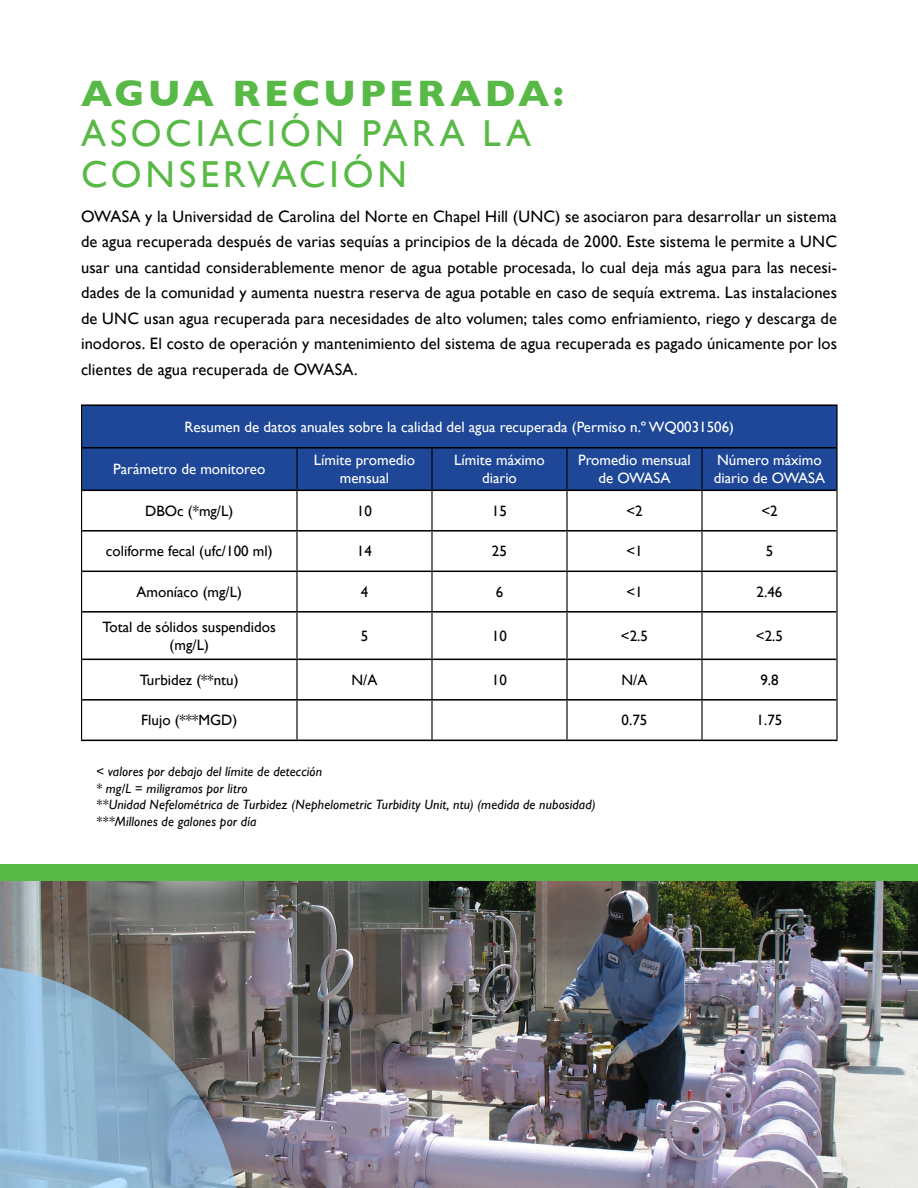
<style>
.page{position:relative;width:918px;height:1188px;background:#fff}
.page>*{position:absolute;margin:0;border:0;box-sizing:border-box;transform-origin:0 0}
.t1{font:37.5px/40.5px "Gill Sans";letter-spacing:.1em;color:#58b947}
.t2{font:700 37.5px "Gill Sans";letter-spacing:.095em;color:#58b947}
.t3{font:16.5px/25.5px "Gill Sans";letter-spacing:.005em;color:#000;text-align:justify}
.t4{font:15px/18px "Gill Sans";color:#fff;text-align:center}
.t5{font:15px/18px "Gill Sans";color:#000;text-align:center}
.t6{font:italic 13.5px/16.5px "Gill Sans";letter-spacing:.01em;color:#000}
</style>
<div class="page">
<div style="left:82px;top:406px;width:754px;height:84px;background:#1e4797"></div>
<hr style="left:81px;top:404px;width:216px;height:2px;background:#000">
<hr style="left:297px;top:404px;width:135px;height:2px;background:#000">
<hr style="left:432px;top:404px;width:135px;height:2px;background:#000">
<hr style="left:567px;top:404px;width:135px;height:2px;background:#000">
<hr style="left:702px;top:404px;width:136px;height:2px;background:#000">
<hr style="left:82px;top:447px;width:215px;height:2px;background:#000">
<hr style="left:297px;top:447px;width:135px;height:2px;background:#000">
<hr style="left:432px;top:447px;width:135px;height:2px;background:#000">
<hr style="left:567px;top:447px;width:135px;height:2px;background:#000">
<hr style="left:702px;top:447px;width:134px;height:2px;background:#000">
<hr style="left:82px;top:490px;width:215px;height:1px;background:#000">
<hr style="left:297px;top:490px;width:135px;height:1px;background:#000">
<hr style="left:432px;top:490px;width:135px;height:1px;background:#000">
<hr style="left:567px;top:490px;width:135px;height:1px;background:#000">
<hr style="left:702px;top:490px;width:134px;height:1px;background:#000">
<hr style="left:82px;top:530px;width:215px;height:2px;background:#000">
<hr style="left:297px;top:530px;width:135px;height:2px;background:#000">
<hr style="left:432px;top:530px;width:135px;height:2px;background:#000">
<hr style="left:567px;top:530px;width:135px;height:2px;background:#000">
<hr style="left:702px;top:530px;width:134px;height:2px;background:#000">
<hr style="left:82px;top:571px;width:215px;height:1px;background:#000">
<hr style="left:297px;top:571px;width:135px;height:1px;background:#000">
<hr style="left:432px;top:571px;width:135px;height:1px;background:#000">
<hr style="left:567px;top:571px;width:135px;height:1px;background:#000">
<hr style="left:702px;top:571px;width:134px;height:1px;background:#000">
<hr style="left:82px;top:611px;width:215px;height:2px;background:#000">
<hr style="left:297px;top:611px;width:135px;height:2px;background:#000">
<hr style="left:432px;top:611px;width:135px;height:2px;background:#000">
<hr style="left:567px;top:611px;width:135px;height:2px;background:#000">
<hr style="left:702px;top:611px;width:134px;height:2px;background:#000">
<hr style="left:82px;top:659px;width:215px;height:1px;background:#000">
<hr style="left:297px;top:659px;width:135px;height:1px;background:#000">
<hr style="left:432px;top:659px;width:135px;height:1px;background:#000">
<hr style="left:567px;top:659px;width:135px;height:1px;background:#000">
<hr style="left:702px;top:659px;width:134px;height:1px;background:#000">
<hr style="left:82px;top:699px;width:215px;height:2px;background:#000">
<hr style="left:297px;top:699px;width:135px;height:2px;background:#000">
<hr style="left:432px;top:699px;width:135px;height:2px;background:#000">
<hr style="left:567px;top:699px;width:135px;height:2px;background:#000">
<hr style="left:702px;top:699px;width:134px;height:2px;background:#000">
<hr style="left:81px;top:740px;width:216px;height:1px;background:#000">
<hr style="left:297px;top:740px;width:135px;height:1px;background:#000">
<hr style="left:432px;top:740px;width:135px;height:1px;background:#000">
<hr style="left:567px;top:740px;width:135px;height:1px;background:#000">
<hr style="left:702px;top:740px;width:136px;height:1px;background:#000">
<hr style="left:81px;top:406px;width:1px;height:42px;background:#000">
<hr style="left:836px;top:406px;width:2px;height:42px;background:#000">
<hr style="left:81px;top:448px;width:1px;height:42px;background:#000">
<hr style="left:296px;top:449px;width:2px;height:41px;background:#000">
<hr style="left:431px;top:449px;width:2px;height:41px;background:#000">
<hr style="left:566px;top:449px;width:2px;height:41px;background:#000">
<hr style="left:701px;top:449px;width:2px;height:41px;background:#000">
<hr style="left:836px;top:448px;width:2px;height:42px;background:#000">
<hr style="left:81px;top:490px;width:1px;height:41px;background:#000">
<hr style="left:296px;top:491px;width:2px;height:39px;background:#000">
<hr style="left:431px;top:491px;width:2px;height:39px;background:#000">
<hr style="left:566px;top:491px;width:2px;height:39px;background:#000">
<hr style="left:701px;top:491px;width:2px;height:39px;background:#000">
<hr style="left:836px;top:490px;width:2px;height:41px;background:#000">
<hr style="left:81px;top:531px;width:1px;height:40px;background:#000">
<hr style="left:296px;top:532px;width:2px;height:39px;background:#000">
<hr style="left:431px;top:532px;width:2px;height:39px;background:#000">
<hr style="left:566px;top:532px;width:2px;height:39px;background:#000">
<hr style="left:701px;top:532px;width:2px;height:39px;background:#000">
<hr style="left:836px;top:531px;width:2px;height:40px;background:#000">
<hr style="left:81px;top:571px;width:1px;height:41px;background:#000">
<hr style="left:296px;top:572px;width:2px;height:39px;background:#000">
<hr style="left:431px;top:572px;width:2px;height:39px;background:#000">
<hr style="left:566px;top:572px;width:2px;height:39px;background:#000">
<hr style="left:701px;top:572px;width:2px;height:39px;background:#000">
<hr style="left:836px;top:571px;width:2px;height:41px;background:#000">
<hr style="left:81px;top:612px;width:1px;height:47px;background:#000">
<hr style="left:296px;top:613px;width:2px;height:46px;background:#000">
<hr style="left:431px;top:613px;width:2px;height:46px;background:#000">
<hr style="left:566px;top:613px;width:2px;height:46px;background:#000">
<hr style="left:701px;top:613px;width:2px;height:46px;background:#000">
<hr style="left:836px;top:612px;width:2px;height:47px;background:#000">
<hr style="left:81px;top:659px;width:1px;height:41px;background:#000">
<hr style="left:296px;top:660px;width:2px;height:39px;background:#000">
<hr style="left:431px;top:660px;width:2px;height:39px;background:#000">
<hr style="left:566px;top:660px;width:2px;height:39px;background:#000">
<hr style="left:701px;top:660px;width:2px;height:39px;background:#000">
<hr style="left:836px;top:659px;width:2px;height:41px;background:#000">
<hr style="left:81px;top:700px;width:1px;height:40px;background:#000">
<hr style="left:296px;top:701px;width:2px;height:39px;background:#000">
<hr style="left:431px;top:701px;width:2px;height:39px;background:#000">
<hr style="left:566px;top:701px;width:2px;height:39px;background:#000">
<hr style="left:701px;top:701px;width:2px;height:39px;background:#000">
<hr style="left:836px;top:700px;width:2px;height:40px;background:#000">
<img style="left:0;top:881px;width:918px;height:307px">
<div style="left:0;top:865px;width:918px;height:16px;background:#58b947"></div>
<svg style="left:0;top:965px;width:243px;height:223px;background:#849caf"></svg>
<h1 class="t2" style="left:81px;top:63px;width:484px">AGUA RECUPERADA:</h1>
<h1 class="t1" style="left:81px;top:113px;width:452px">ASOCIACIÓN PARA LA<br>CONSERVACIÓN</h1>
<p class="t3" style="left:81px;top:204px;width:758px">OWASA y la Universidad de Carolina del Norte en Chapel Hill (UNC) se asociaron para desarrollar un sistema de agua recuperada después de varias sequías a principios de la década de 2000. Este sistema le permite a UNC usar una cantidad considerablemente menor de agua potable procesada, lo cual deja más agua para las necesi&shy;dades de la comunidad y aumenta nuestra reserva de agua potable en caso de sequía extrema. Las instalaciones de UNC usan agua recuperada para necesidades de alto volumen; tales como enfriamiento, riego y descarga de inodoros. El costo de operación y mantenimiento del sistema de agua recuperada es pagado únicamente por los clientes de agua recuperada de OWASA.</p>
<p class="t4" style="left:185px;top:417px;width:551px">Resumen de datos anuales sobre la calidad del agua recuperada (Permiso n.º WQ0031506)</p>
<p class="t4" style="left:113px;top:460px;width:154px">Parámetro de monitoreo</p>
<p class="t4" style="left:314px;top:451px;width:103px">Límite promedio mensual</p>
<p class="t4" style="left:454px;top:451px;width:92px">Límite máximo diario</p>
<p class="t4" style="left:578px;top:451px;width:114px">Promedio mensual de OWASA</p>
<p class="t4" style="left:714px;top:451px;width:113px;text-align:left">Número máximo diario de OWASA</p>
<p class="t5" style="left:145px;top:502px;width:90px">DBOc (*mg/L)</p>
<p class="t5" style="left:357px;top:502px;width:16px">10</p>
<p class="t5" style="left:492px;top:502px;width:16px">15</p>
<p class="t5" style="left:626px;top:502px;width:18px">&lt;2</p>
<p class="t5" style="left:761px;top:502px;width:18px">&lt;2</p>
<p class="t5" style="left:106px;top:542px;width:168px">coliforme fecal (ufc/100 ml)</p>
<p class="t5" style="left:357px;top:542px;width:16px">14</p>
<p class="t5" style="left:492px;top:542px;width:16px">25</p>
<p class="t5" style="left:626px;top:542px;width:18px">&lt;1</p>
<p class="t5" style="left:766px;top:542px;width:9px">5</p>
<p class="t5" style="left:137px;top:583px;width:107px">Amoníaco (mg/L)</p>
<p class="t5" style="left:361px;top:583px;width:9px">4</p>
<p class="t5" style="left:496px;top:583px;width:9px">6</p>
<p class="t5" style="left:626px;top:583px;width:18px">&lt;1</p>
<p class="t5" style="left:757px;top:583px;width:27px">2.46</p>
<p class="t5" style="left:103px;top:618px;width:175px">Total de sólidos suspendidos (mg/L)</p>
<p class="t5" style="left:361px;top:627px;width:9px">5</p>
<p class="t5" style="left:492px;top:627px;width:16px">10</p>
<p class="t5" style="left:621px;top:627px;width:29px">&lt;2.5</p>
<p class="t5" style="left:756px;top:627px;width:29px">&lt;2.5</p>
<p class="t5" style="left:140px;top:671px;width:100px">Turbidez (**ntu)</p>
<p class="t5" style="left:352px;top:671px;width:27px">N/A</p>
<p class="t5" style="left:492px;top:671px;width:16px">10</p>
<p class="t5" style="left:622px;top:671px;width:27px">N/A</p>
<p class="t5" style="left:760px;top:671px;width:20px">9.8</p>
<p class="t5" style="left:141px;top:711px;width:98px">Flujo (***MGD)</p>
<p class="t5" style="left:622px;top:711px;width:27px">0.75</p>
<p class="t5" style="left:757px;top:711px;width:27px">1.75</p>
<p class="t6" style="left:96px;top:763px;width:501px">&lt; valores por debajo del límite de detección<br>* mg/L = miligramos por litro<br>**Unidad Nefelométrica de Turbidez (Nephelometric Turbidity Unit, ntu) (medida de nubosidad) ***Millones de galones por día</p>
</div>
